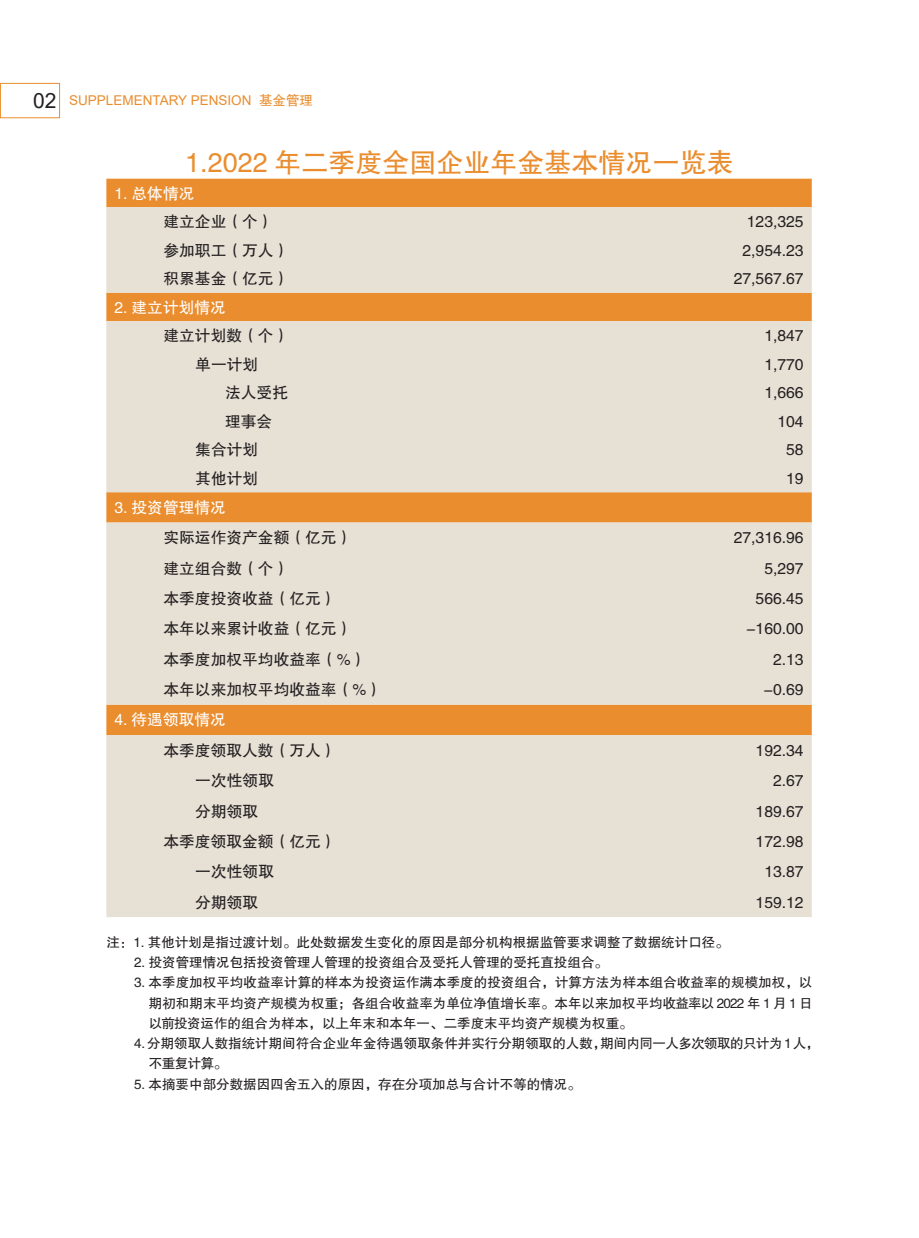
<style>
.page{position:relative;width:919px;height:1238px;background:#fff}
.page>*{position:absolute;margin:0;border:0;box-sizing:border-box;transform-origin:0 0}
.t1{font:27px "FZHTK GBK1 0";color:#ea8d2e}
.t2{font:15.75px "FZHTK GBK1 0";color:#231f20}
.t3{font:15.75px "FZHTK GBK1 0";color:#fff}
.t4{font:13.5px/20.2px "FZHTK GBK1 0";color:#231f20;text-align:justify}
.t5{font:13.5px "Arial";color:#ea8d2e}
.s1{font-size:21px;color:#231f20}
.s2{font-family:"FZHTK GBK1 0"}
</style>
<div class="page">
<div style="left:0;top:83px;width:60px;height:35px;border:1px solid #ea8d2e"></div>
<div style="left:106px;top:179px;width:705px;height:28px;background:#ea8d2e"></div>
<svg style="left:106px;top:207px;width:705px;height:710px;background:#e6d5c0"></svg>
<p class="t5" style="left:33px;top:91px;width:281px"><span class="s1">02</span> SUPPLEMENTARY PENSION <span class="s2">基金管理</span></p>
<p class="t1" style="left:185px;top:148px;width:550px">1.2022 年二季度全国企业年金基本情况一览表</p>
<p class="t3" style="left:114px;top:184px;width:82px">1. 总体情况</p>
<p class="t2" style="left:163px;top:213px;width:112px">建立企业（个）</p>
<p class="t2" style="left:746px;top:213px;width:58px">123,325</p>
<p class="t2" style="left:163px;top:241px;width:127px">参加职工（万人）</p>
<p class="t2" style="left:742px;top:241px;width:63px">2,954.23</p>
<p class="t2" style="left:163px;top:270px;width:127px">积累基金（亿元）</p>
<p class="t2" style="left:733px;top:270px;width:71px">27,567.67</p>
<p class="t3" style="left:114px;top:298px;width:113px">2. 建立计划情况</p>
<p class="t2" style="left:163px;top:327px;width:127px">建立计划数（个）</p>
<p class="t2" style="left:764px;top:327px;width:41px">1,847</p>
<p class="t2" style="left:195px;top:355px;width:64px">单一计划</p>
<p class="t2" style="left:764px;top:355px;width:41px">1,770</p>
<p class="t2" style="left:225px;top:384px;width:64px">法人受托</p>
<p class="t2" style="left:764px;top:384px;width:41px">1,666</p>
<p class="t2" style="left:225px;top:412px;width:49px">理事会</p>
<p class="t2" style="left:777px;top:412px;width:28px">104</p>
<p class="t2" style="left:195px;top:441px;width:64px">集合计划</p>
<p class="t2" style="left:786px;top:441px;width:19px">58</p>
<p class="t2" style="left:195px;top:469px;width:64px">其他计划</p>
<p class="t2" style="left:786px;top:469px;width:19px">19</p>
<p class="t3" style="left:114px;top:499px;width:113px">3. 投资管理情况</p>
<p class="t2" style="left:163px;top:529px;width:190px">实际运作资产金额（亿元）</p>
<p class="t2" style="left:733px;top:529px;width:71px">27,316.96</p>
<p class="t2" style="left:163px;top:559px;width:127px">建立组合数（个）</p>
<p class="t2" style="left:764px;top:559px;width:41px">5,297</p>
<p class="t2" style="left:163px;top:590px;width:175px">本季度投资收益（亿元）</p>
<p class="t2" style="left:755px;top:590px;width:50px">566.45</p>
<p class="t2" style="left:163px;top:620px;width:190px">本年以来累计收益（亿元）</p>
<p class="t2" style="left:746px;top:620px;width:59px">-160.00</p>
<p class="t2" style="left:163px;top:650px;width:204px">本季度加权平均收益率（%）</p>
<p class="t2" style="left:773px;top:650px;width:32px">2.13</p>
<p class="t2" style="left:163px;top:681px;width:220px">本年以来加权平均收益率（%）</p>
<p class="t2" style="left:763px;top:681px;width:41px">-0.69</p>
<p class="t3" style="left:114px;top:711px;width:113px">4. 待遇领取情况</p>
<p class="t2" style="left:163px;top:741px;width:175px">本季度领取人数（万人）</p>
<p class="t2" style="left:755px;top:741px;width:50px">192.34</p>
<p class="t2" style="left:195px;top:772px;width:80px">一次性领取</p>
<p class="t2" style="left:773px;top:772px;width:32px">2.67</p>
<p class="t2" style="left:195px;top:802px;width:64px">分期领取</p>
<p class="t2" style="left:755px;top:802px;width:50px">189.67</p>
<p class="t2" style="left:163px;top:832px;width:175px">本季度领取金额（亿元）</p>
<p class="t2" style="left:755px;top:832px;width:50px">172.98</p>
<p class="t2" style="left:195px;top:863px;width:80px">一次性领取</p>
<p class="t2" style="left:764px;top:863px;width:41px">13.87</p>
<p class="t2" style="left:195px;top:893px;width:64px">分期领取</p>
<p class="t2" style="left:755px;top:893px;width:50px">159.12</p>
<p class="t4" style="left:106px;top:932px;width:624px">注：1. 其他计划是指过渡计划。此处数据发生变化的原因是部分机构根据监管要求调整了数据统计口径。</p>
<p class="t4" style="left:134px;top:952px;width:475px">2. 投资管理情况包括投资管理人管理的投资组合及受托人管理的受托直投组合。</p>
<p class="t4" style="left:149px;top:972px;width:665px;text-indent:-15px">3. 本季度加权平均收益率计算的样本为投资运作满本季度的投资组合，计算方法为样本组合收益率的规模加权，以期初和期末平均资产规模为权重；各组合收益率为单位净值增长率。本年以来加权平均收益率以 2022 年 1 月 1 日以前投资运作的组合为样本，以上年末和本年一、二季度末平均资产规模为权重。</p>
<p class="t4" style="left:149px;top:1033px;width:672px;text-indent:-15px">4.分期领取人数指统计期间符合企业年金待遇领取条件并实行分期领取的人数，期间内同一人多次领取的只计为1人，不重复计算。</p>
<p class="t4" style="left:134px;top:1073px;width:448px">5. 本摘要中部分数据因四舍五入的原因，存在分项加总与合计不等的情况。</p>
</div>
